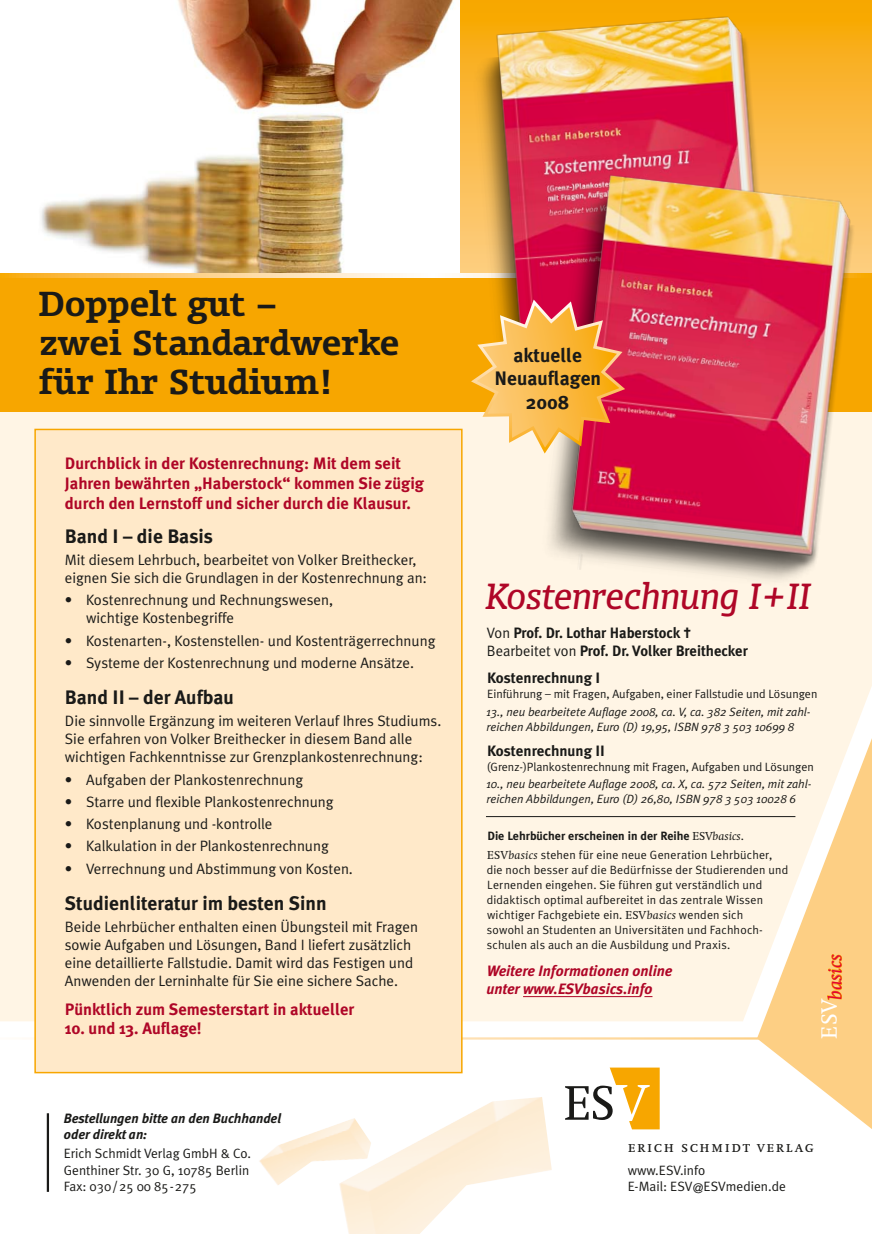
<style>
.page{position:relative;width:872px;height:1234px;background:#fff}
.page>*{position:absolute;margin:0;border:0;box-sizing:border-box;transform-origin:0 0}
.t1{font:italic 34.5px "Olsen";letter-spacing:-.01em;color:#af0627}
.t2{font:700 33px/39px "Olsen";color:#1a1a18}
.t3{font:700 19.5px/23.4px "Meta Plus";color:#1a1a18;text-align:center}
.t4{font:italic 19.5px "Swift";color:#e40034}
.t5{font:700 16.5px/19.8px "Meta Plus";color:#af0627}
.t6{font:15.75px "Swift SC";letter-spacing:.1em;color:#1a1a18}
.t7{font:15px/18px "Meta Plus Normal";color:#1a1a18}
.t8{font:700 15px/18px "Meta Plus";color:#1a1a18}
.t9{font:italic 700 15px/18px "Meta";color:#af0627}
.t10{font:13.5px/16.5px "Meta Plus Normal";color:#1a1a18}
.t11{font:italic 700 13.5px/16.5px "Meta";color:#1a1a18}
.t12{font:12px/15px "Meta Plus Normal";letter-spacing:.01em;color:#1a1a18}
.t13{font:italic 12px/15px "Meta Plus Normal";color:#1a1a18}
.t14{font:700 12px "Meta Plus";color:#1a1a18}
.s1{font-family:"Meta Plus Normal";font-weight:400}
.s2{font-family:"Swift";font-weight:400}
.s3{font-family:"Swift";font-weight:400;font-style:italic}
.s4{font-family:"Swift"}
.s5{font-family:"Swift";font-style:italic}
</style>
<div class="page">
<div style="left:0;top:412px;width:872px;height:609px;background:#fff5e5"></div>
<svg style="left:460px;top:0;width:412px;height:273px;background:#f9b126"></svg>
<img style="left:41px;top:0;width:413px;height:273px">
<svg style="left:601px;top:1067px;width:58px;height:62px"></svg>
<div style="left:0;top:277px;width:872px;height:135px;background:#f7a600"></div>
<svg style="left:757px;top:704px;width:115px;height:425px"></svg>
<hr style="left:0;top:1037px;width:759px;height:2px;background:#fff">
<svg style="left:827px;top:954px;width:15px;height:45px"></svg>
<div style="left:35px;top:429px;width:427px;height:643px;background:#ffe9c9"></div>
<div style="left:34px;top:428px;width:428px;height:645px;border:2px solid #f7a600"></div>
<hr style="left:47px;top:1112px;width:2px;height:79px;background:#1a1a18">
<img style="left:259px;top:1085px;width:342px;height:148px">
<svg style="left:0;top:273px;width:462px;height:4px;background:#fcd796"></svg>
<img style="left:462px;top:0;width:371px;height:431px">
<img style="left:533px;top:132px;width:339px;height:473px">
<svg style="left:468px;top:298px;width:160px;height:158px;background:#ef9954"></svg>
<hr style="left:486px;top:816px;width:309px;height:1px;background:#1a1a18">
<hr style="left:523px;top:995px;width:116px;height:1px;background:#af0627">
<h2 class="t2" style="left:38px;top:283px;width:363px">Doppelt gut –<br>zwei Standard-werke für Ihr Studium!</h2>
<p class="t5" style="left:65px;top:453px;width:360px">Durchblick in der Kostenrechnung: Mit dem seit<br>Jahren bewährten „Haberstock“ kommen Sie zügig durch den Lernstoff und sicher durch die Klausur.</p>
<h3 class="t3" style="left:65px;top:524px;width:150px">Band I – die Basis</h3>
<p class="t7" style="left:65px;top:550px;width:364px">Mit diesem Lehrbuch, bearbeitet von Volker Breithecker, eignen Sie sich die Grundlagen in der Kostenrechnung an:</p>
<p class="t7" style="left:86px;top:591px;width:248px;text-indent:-21px">• Kostenrechnung und Rechnungswesen, wichtige Kostenbegriffe</p>
<p class="t7" style="left:65px;top:631px;width:372px">• Kostenarten-, Kostenstellen- und Kostenträger-rechnung</p>
<p class="t7" style="left:65px;top:653px;width:351px">• Systeme der Kostenrechnung und moderne Ansätze.</p>
<h3 class="t3" style="left:65px;top:685px;width:170px">Band II – der Aufbau</h3>
<p class="t7" style="left:65px;top:711px;width:378px">Die sinnvolle Ergänzung im weiteren Verlauf Ihres Studiums.<br>Sie erfahren von Volker Breithecker in diesem Band alle wichtigen Fachkenntnisse zur Grenzplankostenrechnung:</p>
<p class="t7" style="left:65px;top:770px;width:240px">• Aufgaben der Plankostenrechnung</p>
<p class="t7" style="left:65px;top:792px;width:270px">• Starre und flexible Plankostenrechnung</p>
<p class="t7" style="left:65px;top:814px;width:209px">• Kostenplanung und -kontrolle</p>
<p class="t7" style="left:65px;top:836px;width:265px">• Kalkulation in der Plankostenrechnung</p>
<p class="t7" style="left:65px;top:859px;width:290px">• Verrechnung und Abstimmung von Kosten.</p>
<h3 class="t3" style="left:65px;top:891px;width:263px">Studienliteratur im besten Sinn</h3>
<p class="t7" style="left:65px;top:917px;width:355px">Beide Lehrbücher enthalten einen Übungsteil mit Fragen sowie Aufgaben und Lösungen, Band I liefert zusätzlich eine detaillierte Fallstudie. Damit wird das Festigen und Anwenden der Lerninhalte für Sie eine sichere Sache.</p>
<p class="t5" style="left:65px;top:998px;width:291px">Pünktlich zum Semesterstart in aktueller</p>
<p class="t5" style="left:65px;top:1018px;width:138px">10. und 13. Auflage!</p>
<p class="t11" style="left:64px;top:1109px;width:219px">Bestellungen bitte an den Buchhandel oder direkt an:</p>
<p class="t10" style="left:64px;top:1144px;width:189px">Erich Schmidt Verlag GmbH &amp; Co.<br>Genthiner Str. 30 G, 10785 Berlin<br>Fax: 030/25 00 85-275</p>
<h3 class="t3" style="left:494px;top:343px;width:108px">aktuelle<br>Neuauflagen<br>2008</h3>
<h1 class="t1" style="left:484px;top:574px;width:327px">Kostenrechnung I+II</h1>
<p class="t8" style="left:487px;top:623px;width:262px"><span class="s1">Von</span> Prof. Dr. Lothar Haberstock †<br><span class="s1">Bearbeitet von</span> Prof. Dr. Volker Breithecker</p>
<p class="t8" style="left:487px;top:669px;width:114px">Kostenrechnung I</p>
<p class="t12" style="left:487px;top:686px;width:332px">Einführung – mit Fragen, Aufgaben, einer Fallstudie und Lösungen</p>
<p class="t13" style="left:486px;top:703px;width:326px">13., neu bearbeitete Auflage 2008, ca. V, ca. 382 Seiten, mit zahl&shy;reichen Abbildungen, Euro (D) 19,95, ISBN 978 3 503 10699 8</p>
<p class="t8" style="left:487px;top:741px;width:119px">Kostenrechnung II</p>
<p class="t12" style="left:486px;top:759px;width:329px">(Grenz-)Plankostenrechnung mit Fragen, Aufgaben und Lösungen</p>
<p class="t13" style="left:486px;top:776px;width:327px">10., neu bearbeitete Auflage 2008, ca. X, ca. 572 Seiten, mit zahl&shy;reichen Abbildungen, Euro (D) 26,80, ISBN 978 3 503 10028 6</p>
<p class="t14" style="left:487px;top:828px;width:258px">Die Lehrbücher erscheinen in der Reihe <span class="s2">ESV</span><span class="s3">basics</span><span class="s1">.</span></p>
<p class="t12" style="left:487px;top:847px;width:303px"><span class="s4">ESV</span><span class="s5">basics</span> stehen für eine neue Generation Lehrbücher, die noch besser auf die Bedürfnisse der Studierenden und Lernenden eingehen. Sie führen gut verständlich und didaktisch optimal aufbereitet in das zentrale Wissen wichtiger Fachgebiete ein. <span class="s4">ESV</span><span class="s5">basics</span> wenden sich<br>sowohl an Studenten an Universitäten und Fachhoch&shy;schulen als auch an die Ausbildung und Praxis.</p>
<p class="t9" style="left:486px;top:961px;width:187px">Weitere Informationen online unter www.ESVbasics.info</p>
<h3 class="t4" style="left:824px;top:1038px;width:86px;rotate:-90deg"><sup>ESV</sup>basics</h3>
<p class="t6" style="left:627px;top:1138px;width:187px">erich schmidt verlag</p>
<p class="t10" style="left:627px;top:1161px;width:160px">www.esv.info<br>E-Mail: esv@esvmedien.de</p>
</div>
